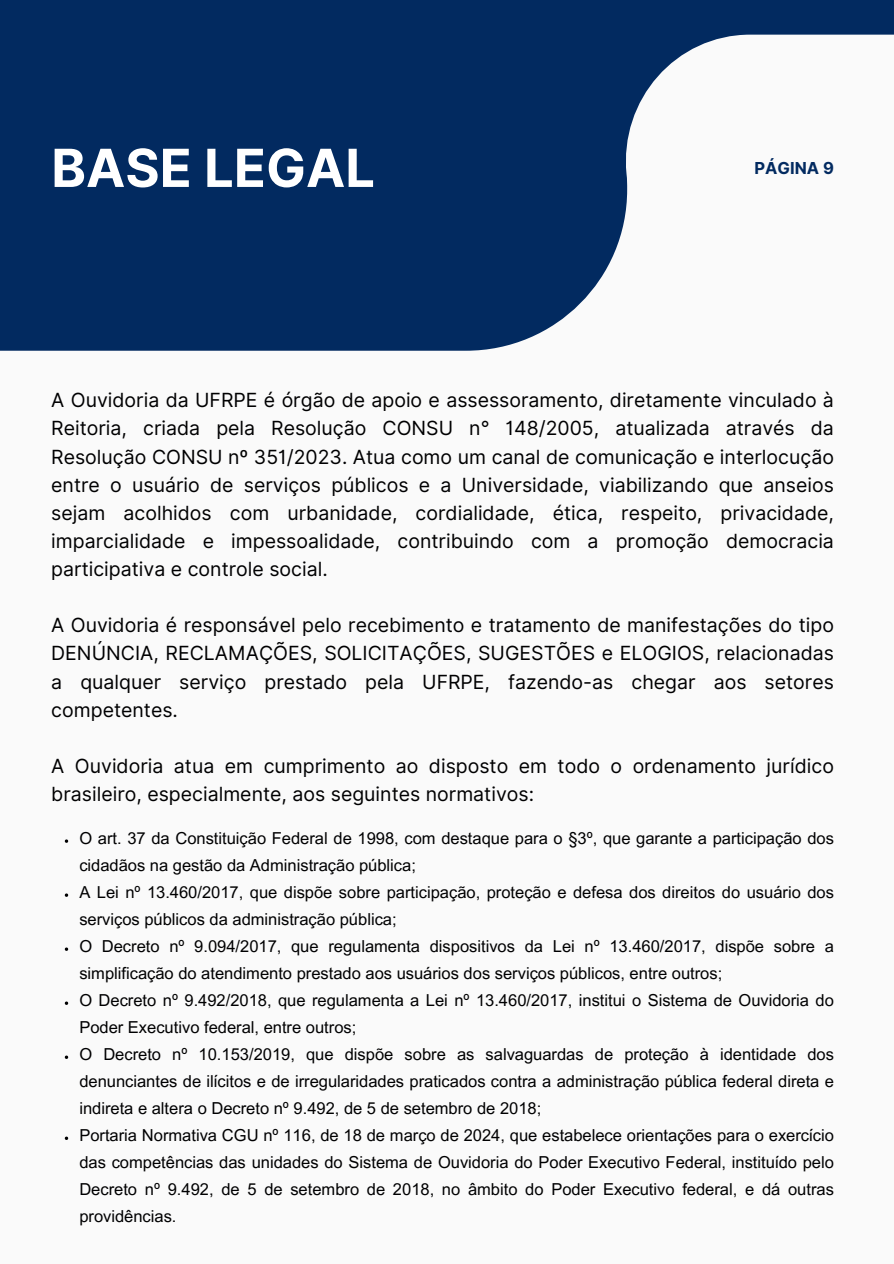
<style>
.page{position:relative;width:894px;height:1264px;background:#fff}
.page>*{position:absolute;margin:0;border:0;box-sizing:border-box;transform-origin:0 0}
.t1{font:700 52.5px "Inter";color:#fff}
.t2{font:19.5px/28.2px "Inter";color:#000001;text-align:justify}
.t3{font:16.5px/27px "Arial MT Pro";color:#000001}
.t4{font:700 16.5px "Inter";color:#022a60}
</style>
<div class="page">
<div style="left:0;top:0;width:893px;height:1263px;background:#fafafa"></div>
<svg style="left:0;top:0;width:893px;height:351px;fill:#022a60"></svg>
<h1 class="t1" style="left:51px;top:136px;width:325px">BASE LEGAL</h1>
<p class="t4" style="left:754px;top:158px;width:81px">PÁGINA 9</p>
<p class="t2" style="left:51px;top:386px;width:784px">A Ouvidoria da UFRPE é órgão de apoio e assessoramento, diretamente vinculado à Reitoria, criada pela Resolução CONSU n° 148/2005, atualizada através da Resolução CONSU nº 351/2023. Atua como um canal de comunicação e interlocução entre o usuário de serviços públicos e a Universidade, viabilizando que anseios sejam acolhidos com urbanidade, cordialidade, ética, respeito, privacidade, imparcialidade e impessoalidade, contribuindo com a promoção democracia participativa e controle social.</p>
<p class="t2" style="left:51px;top:611px;width:784px">A Ouvidoria é responsável pelo recebimento e tratamento de manifestações do tipo DENÚNCIA, RECLAMAÇÕES, SOLICITAÇÕES, SUGESTÕES e ELOGIOS, relacionadas a qualquer serviço prestado pela UFRPE, fazendo-as chegar aos setores competentes.</p>
<p class="t2" style="left:51px;top:751px;width:784px">A Ouvidoria atua em cumprimento ao disposto em todo o ordenamento jurídico brasileiro, especialmente, aos seguintes normativos:</p>
<p class="t3" style="left:79px;top:826px;width:755px">O art. 37 da Constituição Federal de 1998, com destaque para o §3º, que garante a participação dos cidadãos na gestão da Administração pública;<br>A Lei nº 13.460/2017, que dispõe sobre participação, proteção e defesa dos direitos do usuário dos serviços públicos da administração pública;<br>O Decreto nº 9.094/2017, que regulamenta dispositivos da Lei nº 13.460/2017, dispõe sobre a simplificação do atendimento prestado aos usuários dos serviços públicos, entre outros;<br>O Decreto nº 9.492/2018, que regulamenta a Lei nº 13.460/2017, institui o Sistema de Ouvidoria do Poder Executivo federal, entre outros;<br>O Decreto nº 10.153/2019, que dispõe sobre as salvaguardas de proteção à identidade dos denunciantes de ilícitos e de irregularidades praticados contra a administração pública federal direta e indireta e altera o Decreto nº 9.492, de 5 de setembro de 2018;<br>Portaria Normativa CGU nº 116, de 18 de março de 2024, que estabelece orientações para o exercício das competências das unidades do Sistema de Ouvidoria do Poder Executivo Federal, instituído pelo Decreto nº 9.492, de 5 de setembro de 2018, no âmbito do Poder Executivo federal, e dá outras providências.</p>
</div>
